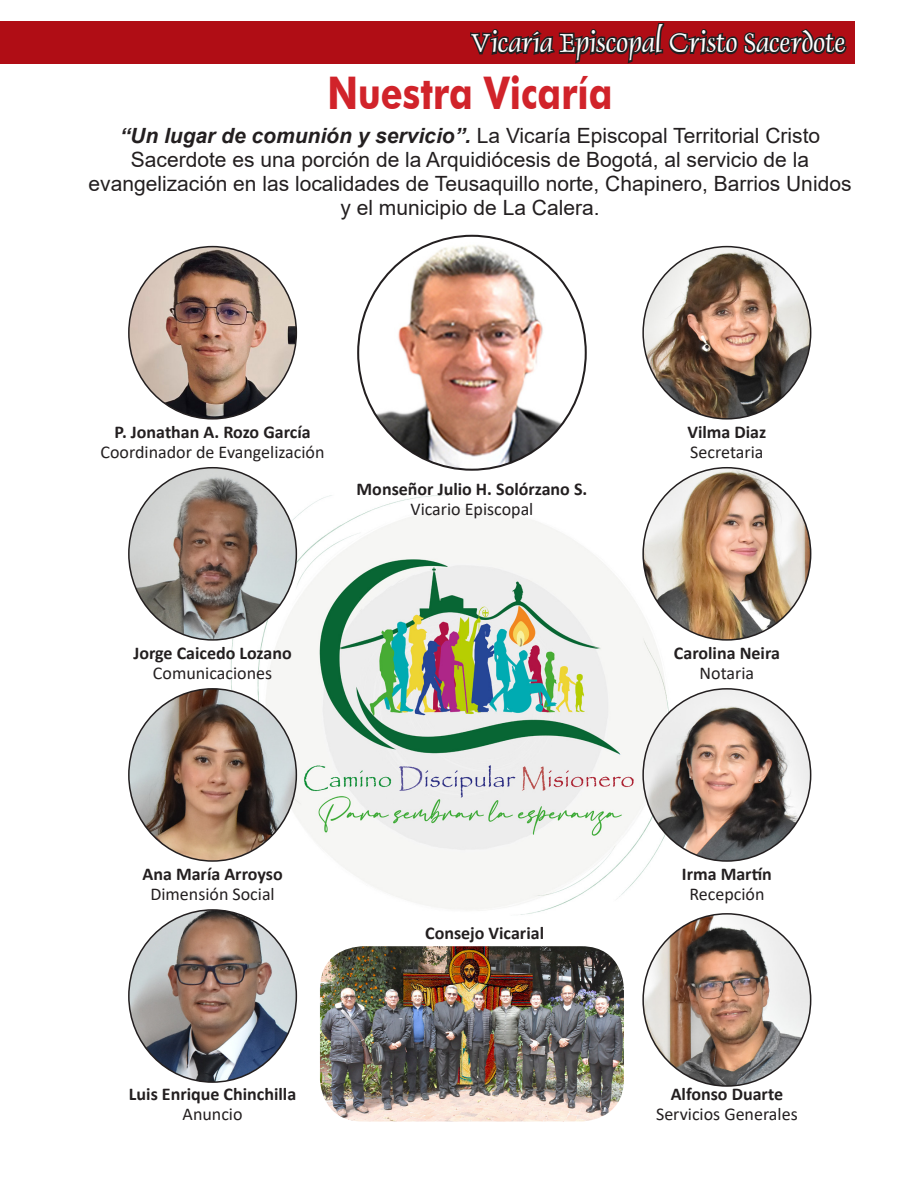
<style>
.page{position:relative;width:918px;height:1188px;background:#fff}
.page>*{position:absolute;margin:0;border:0;box-sizing:border-box;transform-origin:0 0}
.t1{font:700 45px "Futura BT";color:#d1232a;scale:.8 1}
.t2{font:30px "Dolphin Normal";color:#fff}
.t3{font:21px/24px "Arial";color:#231f20;text-align:center}
.t4{font:700 18px "Calibri";color:#231f20}
.t5{font:18px "Calibri";color:#231f20}
.s1{font-weight:700;font-style:italic}
</style>
<div class="page">
<div style="left:0;top:21px;width:854px;height:43px;background:#b00d15"></div>
<img style="left:222px;top:467px;width:444px;height:448px">
<svg style="left:470px;top:23px;width:377px;height:41px"></svg>
<img style="left:643px;top:247px;width:168px;height:170px">
<img style="left:643px;top:468px;width:168px;height:172px">
<img style="left:643px;top:914px;width:168px;height:172px">
<img style="left:643px;top:689px;width:168px;height:172px">
<img style="left:129px;top:468px;width:167px;height:172px">
<img style="left:129px;top:689px;width:167px;height:172px">
<img style="left:129px;top:910px;width:167px;height:172px">
<img style="left:129px;top:247px;width:167px;height:170px">
<img style="left:367px;top:236px;width:219px;height:234px">
<img style="left:320px;top:946px;width:304px;height:176px">
<p class="t2" style="left:471px;top:24px;width:376px">Vicaría Episcopal Cristo Sacerdote</p>
<p class="t1" style="left:328px;top:66px;width:358px">Nuestra Vicaría</p>
<p class="t3" style="left:120px;top:123px;width:702px"><span class="s1">“Un lugar de comunión y servicio”.</span> La Vicaría Episcopal Territorial Cristo</p>
<p class="t3" style="left:131px;top:147px;width:680px">Sacerdote es una porción de la Arquidiócesis de Bogotá, al servicio de la</p>
<p class="t3" style="left:89px;top:171px;width:765px">evangelización en las localidades de Teusaquillo norte, Chapinero, Barrios Unidos y el municipio de La Calera.</p>
<p class="t4" style="left:115px;top:420px;width:198px">P. Jonathan A. Rozo García</p>
<p class="t5" style="left:101px;top:439px;width:226px">Coordinador de Evangelización</p>
<p class="t4" style="left:357px;top:477px;width:232px">Monseñor Julio H. Solórzano S.</p>
<p class="t5" style="left:410px;top:496px;width:124px">Vicario Episcopal</p>
<p class="t4" style="left:133px;top:641px;width:160px">Jorge Caicedo Lozano</p>
<p class="t5" style="left:153px;top:660px;width:121px">Comunicaciones</p>
<p class="t4" style="left:687px;top:420px;width:80px">Vilma Diaz</p>
<p class="t5" style="left:690px;top:439px;width:75px">Secretaria</p>
<p class="t4" style="left:674px;top:641px;width:107px">Carolina Neira</p>
<p class="t5" style="left:700px;top:660px;width:56px">Notaria</p>
<p class="t4" style="left:142px;top:862px;width:142px">Ana María Arroyso</p>
<p class="t5" style="left:150px;top:882px;width:126px">Dimensión Social</p>
<p class="t4" style="left:129px;top:1082px;width:169px">Luis Enrique Chinchilla</p>
<p class="t5" style="left:183px;top:1101px;width:61px">Anuncio</p>
<p class="t4" style="left:425px;top:920px;width:120px">Consejo Vicarial</p>
<p class="t4" style="left:682px;top:862px;width:91px">Irma Martín</p>
<p class="t5" style="left:689px;top:882px;width:77px">Recepción</p>
<p class="t4" style="left:671px;top:1082px;width:114px">Alfonso Duarte</p>
<p class="t5" style="left:656px;top:1101px;width:143px">Servicios Generales</p>
</div>
